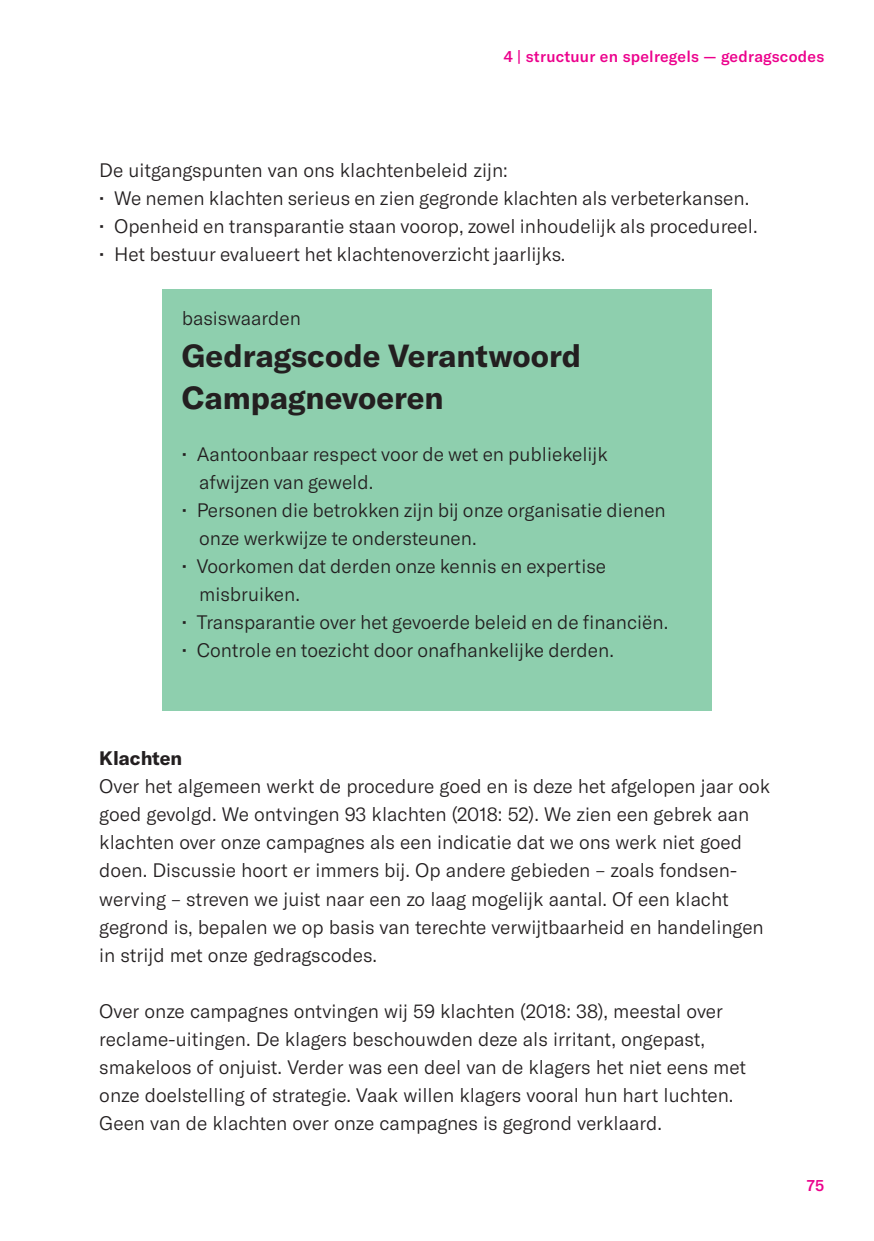
<style>
.page{position:relative;width:874px;height:1241px;background:#fff}
.page>*{position:absolute;margin:0;border:0;box-sizing:border-box;transform-origin:0 0}
.t1{font:700 31.5px/42px "GT America";color:#231f20}
.t2{font:300 19.25px/28px "GT America";color:#231f20}
.t3{font:700 19.25px "GT America";color:#231f20}
.t4{font:500 15.75px "GT America";letter-spacing:.015em;color:#ec008c}
.s1{font-weight:500}
</style>
<div class="page">
<div style="left:162px;top:289px;width:549px;height:421px;background:#8ecfae"></div>
<p class="t4" style="left:503px;top:47px;width:322px">4 | structuur en spelregels — gedragscodes</p>
<p class="t2" style="left:99px;top:156px;width:659px">De uitgangspunten van ons klachtenbeleid zijn:<br><span class="s1">·</span> We nemen klachten serieus en zien gegronde klachten als verbeterkansen. <span class="s1">·</span> Openheid en transparantie staan voorop, zowel inhoudelijk als procedureel. <span class="s1">·</span> Het bestuur evalueert het klachtenoverzicht jaarlijks.</p>
<p class="t2" style="left:182px;top:304px;width:121px">basiswaarden</p>
<h1 class="t1" style="left:182px;top:334px;width:400px">Gedragscode Verantwoord<br>Campagnevoeren</h1>
<p class="t2" style="left:182px;top:440px;width:427px"><span class="s1">·</span> Aantoonbaar respect voor de wet en publiekelijk</p>
<p class="t2" style="left:199px;top:468px;width:175px">afwijzen van geweld.</p>
<p class="t2" style="left:182px;top:496px;width:485px"><span class="s1">·</span> Personen die betrokken zijn bij onze organisatie dienen</p>
<p class="t2" style="left:199px;top:524px;width:279px">onze werkwijze te ondersteunen.</p>
<p class="t2" style="left:182px;top:552px;width:425px"><span class="s1">·</span> Voorkomen dat derden onze kennis en expertise</p>
<p class="t2" style="left:199px;top:580px;width:102px">misbruiken.</p>
<p class="t2" style="left:182px;top:608px;width:487px"><span class="s1">·</span> Transparantie over het gevoerde beleid en de financiën.</p>
<p class="t2" style="left:182px;top:636px;width:433px"><span class="s1">·</span> Controle en toezicht door onafhankelijke derden.</p>
<p class="t3" style="left:99px;top:746px;width:84px">Klachten</p>
<p class="t2" style="left:99px;top:772px;width:672px">Over het algemeen werkt de procedure goed en is deze het afgelopen jaar ook goed gevolgd. We ontvingen 93 klachten (2018: 52). We zien een gebrek aan klachten over onze campagnes als een indicatie dat we ons werk niet goed doen. Discussie hoort er immers bij. Op andere gebieden – zoals fondsen&shy;werving – streven we juist naar een zo laag mogelijk aantal. Of een klacht gegrond is, bepalen we op basis van terechte verwijtbaarheid en handelingen in strijd met onze gedragscodes.</p>
<p class="t2" style="left:99px;top:996px;width:648px">Over onze campagnes ontvingen wij 59 klachten (2018: 38), meestal over reclame-uitingen. De klagers beschouwden deze als irritant, ongepast, smakeloos of onjuist. Verder was een deel van de klagers het niet eens met onze doelstelling of strategie. Vaak willen klagers vooral hun hart luchten.<br>Geen van de klachten over onze campagnes is gegrond verklaard.</p>
<p class="t4" style="left:806px;top:1175px;width:19px">75</p>
</div>
